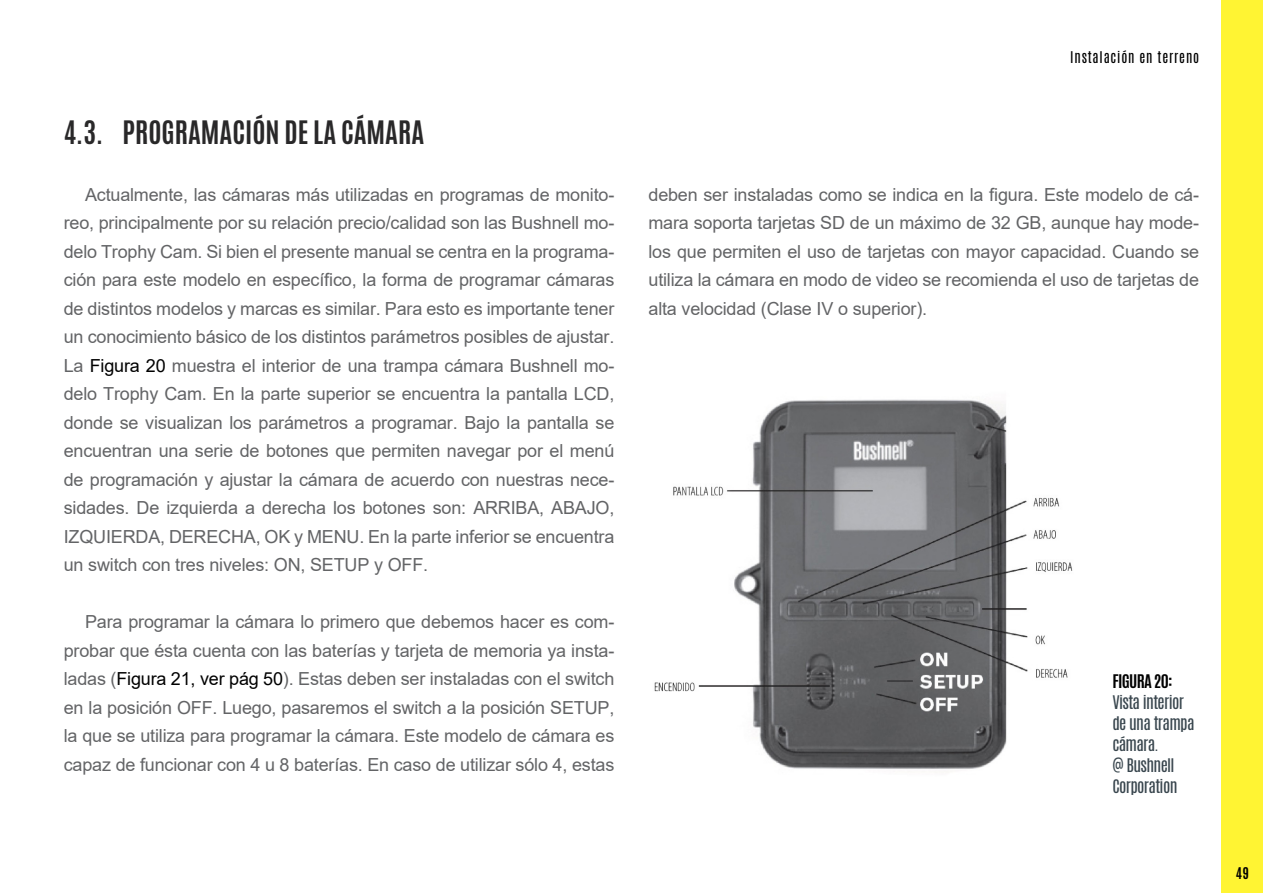
<style>
.page{position:relative;width:1263px;height:893px;background:#fff}
.page>*{position:absolute;margin:0;border:0;box-sizing:border-box;transform-origin:0 0}
.t1{font:700 27px "Antonio";color:#292829}
.t2{font:18px/28.5px "Arial";letter-spacing:-.01em;color:#636466;text-align:justify}
.t3{font:15.6px/21px "Antonio";letter-spacing:-.04em;color:#39464e;scale:1.05 1}
.t4{font:700 15.6px "Antonio";letter-spacing:-.04em;color:#000;scale:1.05 1}
.t5{font:13.5px "Antonio";letter-spacing:.06em;color:#000}
.t6{font:700 13.5px "Antonio";color:#000}
.s1{color:#000}
.s2{font-size:16.5px}
</style>
<div class="page">
<div style="left:1221px;top:0;width:42px;height:893px;background:#fff433"></div>
<img style="left:654px;top:399px;width:419px;height:370px">
<h1 class="t1" style="left:64px;top:112px;width:362px">4.3. PROGRAMACIÓN DE LA CÁMARA</h1>
<p class="t2" style="left:64px;top:180px;width:552px;text-indent:21px">Actualmente, las cámaras más utilizadas en programas de monito&shy;reo, principalmente por su relación precio/calidad son las Bushnell mo&shy;delo Trophy Cam. Si bien el presente manual se centra en la programa&shy;ción para este modelo en específico, la forma de programar cámaras de distintos modelos y marcas es similar. Para esto es importante tener un conocimiento básico de los distintos parámetros posibles de ajustar.<br>La <span class="s1">Figura 20</span> muestra el interior de una trampa cámara Bushnell mo&shy;delo Trophy Cam. En la parte superior se encuentra la pantalla LCD, donde se visualizan los parámetros a programar. Bajo la pantalla se encuentran una serie de botones que permiten navegar por el menú de programación y ajustar la cámara de acuerdo con nuestras nece&shy;sidades. De izquierda a derecha los botones son: ARRIBA, ABAJO, IZQUIERDA, DERECHA, OK y MENU. En la parte inferior se encuentra un switch con tres niveles: ON, SETUP y OFF.</p>
<p class="t2" style="left:64px;top:607px;width:552px;text-indent:21px">Para programar la cámara lo primero que debemos hacer es com&shy;probar que ésta cuenta con las baterías y tarjeta de memoria ya insta&shy;ladas (<span class="s1">Figura 21, ver pág 50</span>). Estas deben ser instaladas con el switch en la posición OFF. Luego, pasaremos el switch a la posición SETUP, la que se utiliza para programar la cámara. Este modelo de cámara es capaz de funcionar con 4 u 8 baterías. En caso de utilizar sólo 4, estas</p>
<p class="t5" style="left:1070px;top:48px;width:131px">Instalación en terreno</p>
<p class="t2" style="left:648px;top:180px;width:552px">deben ser instaladas como se indica en la figura. Este modelo de cá&shy;mara soporta tarjetas SD de un máximo de 32 GB, aunque hay mode&shy;los que permiten el uso de tarjetas con mayor capacidad. Cuando se utiliza la cámara en modo de video se recomienda el uso de tarjetas de alta velocidad (Clase IV o superior).</p>
<p class="t4" style="left:1112px;top:669px;width:59px">FIGURA 20:</p>
<p class="t3" style="left:1112px;top:691px;width:80px">Vista interior de una trampa cámara.<br><span class="s2">@</span> Bushnell<br>Corporation</p>
<p class="t6" style="left:1236px;top:863px;width:15px">49</p>
</div>
